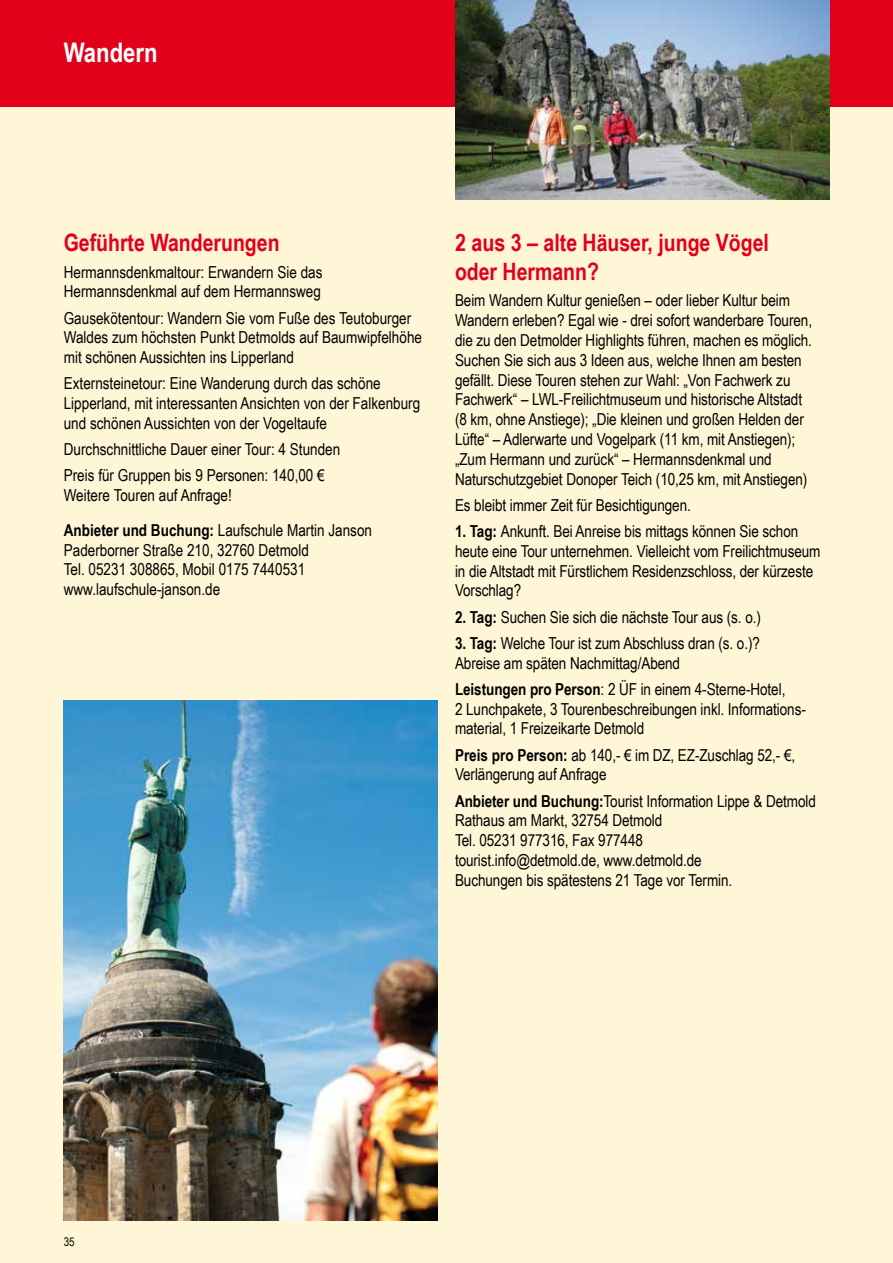
<style>
.page{position:relative;width:893px;height:1263px;background:#fff5d7}
.page>*{position:absolute;margin:0;border:0;box-sizing:border-box;transform-origin:0 0}
.t1{font:700 27px "Arial Narrow";color:#fff}
.t2{font:700 24px/28.8px "Arial Narrow";color:#e2001a}
.t3{font:16.5px/19.8px "Arial Narrow";letter-spacing:-.005em;color:#000}
.t4{font:12px "Arial Narrow";color:#000}
.s1{font-weight:700}
</style>
<div class="page">
<div style="left:0;top:0;width:893px;height:106px;background:#e2001a"></div>
<img style="left:455px;top:0;width:374px;height:200px">
<img style="left:64px;top:700px;width:374px;height:520px">
<h1 class="t1" style="left:64px;top:32px;width:95px">Wandern</h1>
<h2 class="t2" style="left:64px;top:227px;width:217px">Geführte Wanderungen</h2>
<p class="t3" style="left:64px;top:261px;width:260px">Hermannsdenkmaltour: Erwandern Sie das<br>Hermannsdenkmal auf dem Hermannsweg</p>
<p class="t3" style="left:64px;top:307px;width:360px">Gausekötentour: Wandern Sie vom Fuße des Teutoburger<br>Waldes zum höchsten Punkt Detmolds auf Baumwipfelhöhe mit schönen Aussichten ins Lipperland</p>
<p class="t3" style="left:64px;top:373px;width:358px">Externsteinetour: Eine Wanderung durch das schöne<br>Lipperland, mit interessanten Ansichten von der Falkenburg und schönen Aussichten von der Vogeltaufe</p>
<p class="t3" style="left:64px;top:436px;width:278px;line-height:26.2px">Durchschnittliche Dauer einer Tour: 4 Stunden<br>Preis für Gruppen bis 9 Personen: 140,00 €</p>
<p class="t3" style="left:64px;top:477px;width:310px;line-height:34.7px">Weitere Touren auf Anfrage!<br><span class="s1">Anbieter und Buchung:</span> Laufschule Martin Janson</p>
<p class="t3" style="left:64px;top:539px;width:247px">Paderborner Straße 210, 32760 Detmold<br>Tel. 05231 308865, Mobil 0175 7440531 www.laufschule-janson.de</p>
<h2 class="t2" style="left:455px;top:227px;width:315px">2 aus 3 – alte Häuser, junge Vögel oder Hermann?</h2>
<p class="t3" style="left:455px;top:290px;width:359px">Beim Wandern Kultur genießen – oder lieber Kultur beim Wandern erleben? Egal wie - drei sofort wanderbare Touren, die zu den Detmolder Highlights führen, machen es möglich.<br>Suchen Sie sich aus 3 Ideen aus, welche Ihnen am besten gefällt. Diese Touren stehen zur Wahl: „Von Fachwerk zu Fachwerk“ – LWL-Freilichtmuseum und historische Altstadt (8 km, ohne Anstiege); „Die kleinen und großen Helden der Lüfte“ – Adlerwarte und Vogelpark (11 km, mit Anstiegen); „Zum Hermann und zurück“ – Hermannsdenkmal und Naturschutzgebiet Donoper Teich (10,25 km, mit Anstiegen)</p>
<p class="t3" style="left:455px;top:494px;width:237px">Es bleibt immer Zeit für Besichtigungen.</p>
<p class="t3" style="left:455px;top:521px;width:367px"><span class="s1">1. Tag:</span> Ankunft. Bei Anreise bis mittags können Sie schon heute eine Tour unternehmen. Vielleicht vom Freilichtmuseum in die Altstadt mit Fürstlichem Residenzschloss, der kürzeste Vorschlag?</p>
<p class="t3" style="left:455px;top:606px;width:307px"><span class="s1">2. Tag:</span> Suchen Sie sich die nächste Tour aus (s. o.)</p>
<p class="t3" style="left:455px;top:632px;width:306px"><span class="s1">3. Tag:</span> Welche Tour ist zum Abschluss dran (s. o.)?<br>Abreise am späten Nachmittag/Abend</p>
<p class="t3" style="left:455px;top:678px;width:352px"><span class="s1">Leistungen pro Person</span>: 2 ÜF in einem 4-Sterne-Hotel,<br>2 Lunchpakete, 3 Tourenbeschreibungen inkl. Informations&shy;material, 1 Freizeikarte Detmold</p>
<p class="t3" style="left:455px;top:744px;width:342px"><span class="s1">Preis pro Person:</span> ab 140,- € im DZ, EZ-Zuschlag 52,- €,<br>Verlängerung auf Anfrage</p>
<p class="t3" style="left:455px;top:790px;width:362px"><span class="s1">Anbieter und Buchung:</span>Tourist Information Lippe &amp; Detmold Rathaus am Markt, 32754 Detmold<br>Tel. 05231 977316, Fax 977448<br>tourist.info@detmold.de, www.detmold.de<br>Buchungen bis spätestens 21 Tage vor Termin.</p>
<p class="t4" style="left:64px;top:1233px;width:12px">35</p>
</div>
